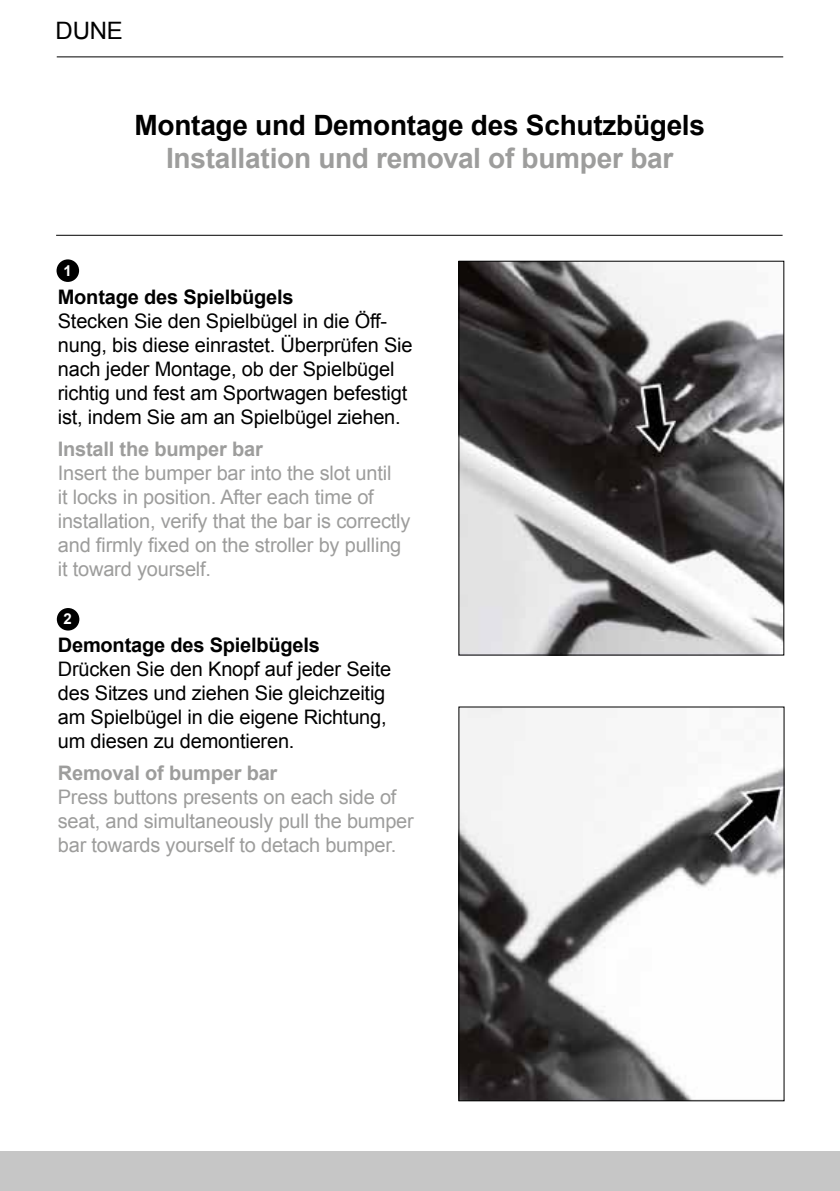
<style>
.page{position:relative;width:840px;height:1191px;background:#fff}
.page>*{position:absolute;margin:0;border:0;box-sizing:border-box;transform-origin:0 0}
.t1{font:700 28px "Arial";letter-spacing:-.01em;color:#000}
.t2{font:700 28px "Arial";letter-spacing:-.01em;color:#9d9d9c}
.t3{font:24px "Arial";color:#000}
.t4{font:20px/24px "Arial";letter-spacing:-.01em;color:#000}
.t5{font:20px/24px "Arial";letter-spacing:-.01em;color:#9d9d9c}
.t6{font:700 20px "Arial";letter-spacing:-.01em;color:#000}
.t7{font:700 20px "Arial";letter-spacing:-.01em;color:#9d9d9c}
.t8{font:700 15px "Arial";color:#fff}
</style>
<div class="page">
<div style="left:0;top:1151px;width:839px;height:40px;background:#c6c6c6"></div>
<hr style="left:57px;top:56px;width:725px;height:1px;background:#000">
<hr style="left:56px;top:235px;width:726px;height:1px;background:#000">
<div style="left:56px;top:259px;width:23px;height:23px;background:#000;border-radius:50%"></div>
<div style="left:57px;top:608px;width:22px;height:22px;background:#000;border-radius:50%"></div>
<img style="left:460px;top:263px;width:321px;height:390px">
<div style="left:458px;top:261px;width:325px;height:394px;border:1px solid #000"></div>
<img style="left:460px;top:708px;width:322px;height:391px">
<div style="left:458px;top:706px;width:326px;height:395px;border:1px solid #000"></div>
<p class="t3" style="left:56px;top:15px;width:69px">DUNE</p>
<h1 class="t1" style="left:134px;top:106px;width:571px">Montage und Demontage des Schutzbügels</h1>
<h1 class="t2" style="left:166px;top:140px;width:508px">Installation und removal of bumper bar</h1>
<p class="t8" style="left:64px;top:260px;width:10px">1</p>
<p class="t6" style="left:58px;top:283px;width:237px">Montage des Spielbügels</p>
<p class="t4" style="left:58px;top:309px;width:356px">Stecken Sie den Spielbügel in die Öff&shy;nung, bis diese einrastet. Überprüfen Sie nach jeder Montage, ob der Spielbügel richtig und fest am Sportwagen befestigt ist, indem Sie am an Spielbügel ziehen.</p>
<p class="t7" style="left:58px;top:435px;width:206px">Install the bumper bar</p>
<p class="t5" style="left:58px;top:461px;width:354px">Insert the bumper bar into the slot until<br>it locks in position. After each time of installation, verify that the bar is correctly and firmly fixed on the stroller by pulling it toward yourself.</p>
<p class="t8" style="left:64px;top:608px;width:10px">2</p>
<p class="t6" style="left:58px;top:631px;width:263px">Demontage des Spielbügels</p>
<p class="t4" style="left:58px;top:657px;width:334px">Drücken Sie den Knopf auf jeder Seite des Sitzes und ziehen Sie gleichzeitig am Spielbügel in die eigene Richtung, um diesen zu demontieren.</p>
<p class="t7" style="left:58px;top:759px;width:221px">Removal of bumper bar</p>
<p class="t5" style="left:58px;top:785px;width:357px">Press buttons presents on each side of seat, and simultaneously pull the bumper bar towards yourself to detach bumper.</p>
</div>
